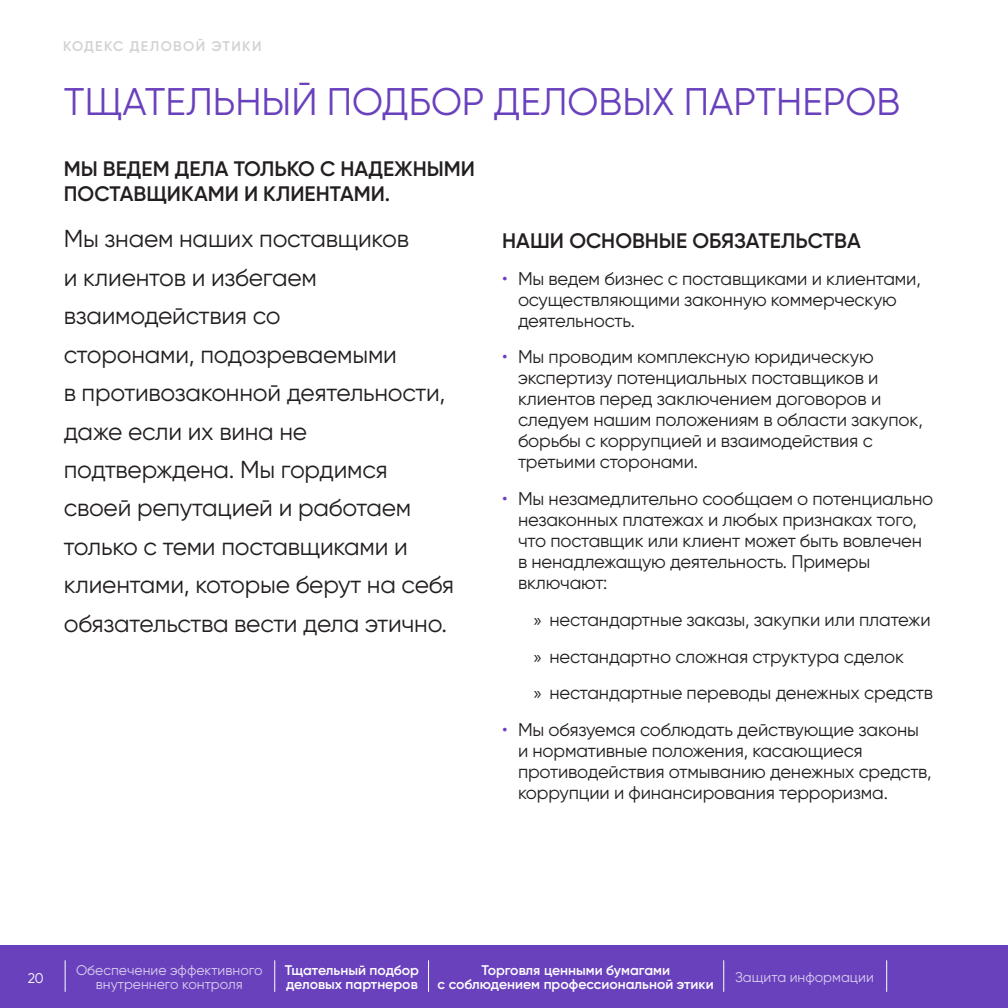
<style>
.page{position:relative;width:1008px;height:1008px;background:#fff}
.page>*{position:absolute;margin:0;border:0;box-sizing:border-box;transform-origin:0 0}
.TopicUppercase_PURPL{font:38.5px "Gilroy";color:#6a41bd}
.subheadtextuppercaps{font:24.5px/38.5px "Gilroy";letter-spacing:-.01em;color:#231f20}
.subheadtextuppercaps-2{font:600 21px/24.5px "Gilroy";color:#231f20}
.Intro_text{font:600 21px "Gilroy";color:#231f20}
.t1{font:18.38px/21px "Gilroy";letter-spacing:-.01em;color:#231f20}
.t2{font:600 14px/14px "Gilroy";color:#fff}
.t3{font:14px/14px "Gilroy";color:#fff;text-align:center}
.t4{font:600 14px "Gilroy";letter-spacing:.1em;color:#d1d2d4}
.s1{color:#6a41bd}
.s2{font-family:"Myriad Pro"}
</style>
<div class="page">
<div style="left:0;top:945px;width:1008px;height:63px;background:#6a41bd"></div>
<hr style="left:274px;top:960px;width:1px;height:32px;background:#fff">
<hr style="left:428px;top:960px;width:1px;height:32px;background:#fff">
<hr style="left:723px;top:960px;width:1px;height:32px;background:#fff">
<hr style="left:886px;top:960px;width:1px;height:32px;background:#fff">
<hr style="left:65px;top:960px;width:1px;height:32px;background:#fff">
<p class="t4" style="left:63px;top:38px;width:200px">КОДЕКС ДЕЛОВОЙ ЭТИКИ</p>
<p class="TopicUppercase_PURPL" style="left:64px;top:78px;width:838px">ТЩАТЕЛЬНЫЙ ПОДБОР ДЕЛОВЫХ ПАРТНЕРОВ</p>
<p class="subheadtextuppercaps-2" style="left:64px;top:156px;width:413px">МЫ ВЕДЕМ ДЕЛА ТОЛЬКО С НАДЕЖНЫМИ<br>ПОСТАВЩИКАМИ И КЛИЕНТАМИ.</p>
<p class="subheadtextuppercaps" style="left:64px;top:219px;width:392px">Мы знаем наших поставщиков<br>и клиентов и избегаем взаимодействия со<br>сторонами, подозреваемыми<br>в противозаконной деятельности, даже если их вина не подтверждена. Мы гордимся своей репутацией и работаем только с теми поставщиками и клиентами, которые берут на себя обязательства вести дела этично.</p>
<p class="Intro_text" style="left:502px;top:228px;width:360px">НАШИ ОСНОВНЫЕ ОБЯЗАТЕЛЬСТВА</p>
<p class="t1" style="left:518px;top:268px;width:404px;text-indent:-16px"><span class="s1">•</span> Мы ведем бизнес с поставщиками и клиентами, осуществляющими законную коммерческую деятельность.</p>
<p class="t1" style="left:518px;top:346px;width:406px;text-indent:-16px"><span class="s1">•</span> Мы проводим комплексную юридическую экспертизу потенциальных поставщиков и клиентов перед заключением договоров и следуем нашим положениям в области закупок, борьбы с коррупцией и взаимодействия с третьими сторонами.</p>
<p class="t1" style="left:518px;top:488px;width:417px;text-indent:-16px"><span class="s1">•</span> Мы незамедлительно сообщаем о потенциально незаконных платежах и любых признаках того, что поставщик или клиент может быть вовлечен в ненадлежащую деятельность. Примеры включают:</p>
<p class="t1" style="left:534px;top:609px;width:399px"><span class="s2">»</span> нестандартные заказы, закупки или платежи</p>
<p class="t1" style="left:534px;top:646px;width:372px"><span class="s2">»</span> нестандартно сложная структура сделок</p>
<p class="t1" style="left:534px;top:682px;width:401px"><span class="s2">»</span> нестандартные переводы денежных средств</p>
<p class="t1" style="left:518px;top:719px;width:415px;text-indent:-16px"><span class="s1">•</span> Мы обязуемся соблюдать действующие законы и нормативные положения, касающиеся противодействия отмыванию денежных средств, коррупции и финансирования терроризма.</p>
<p class="t3" style="left:28px;top:971px;width:18px">20</p>
<p class="t3" style="left:76px;top:963px;width:188px">Обеспечение эффективного внутреннего контроля</p>
<p class="t2" style="left:285px;top:963px;width:135px">Тщательный подбор деловых партнеров</p>
<p class="t2" style="left:438px;top:963px;width:278px;text-align:center">Торговля ценными бумагами<br>с соблюдением профессиональной этики</p>
<p class="t3" style="left:735px;top:970px;width:140px">Защита информации</p>
</div>
